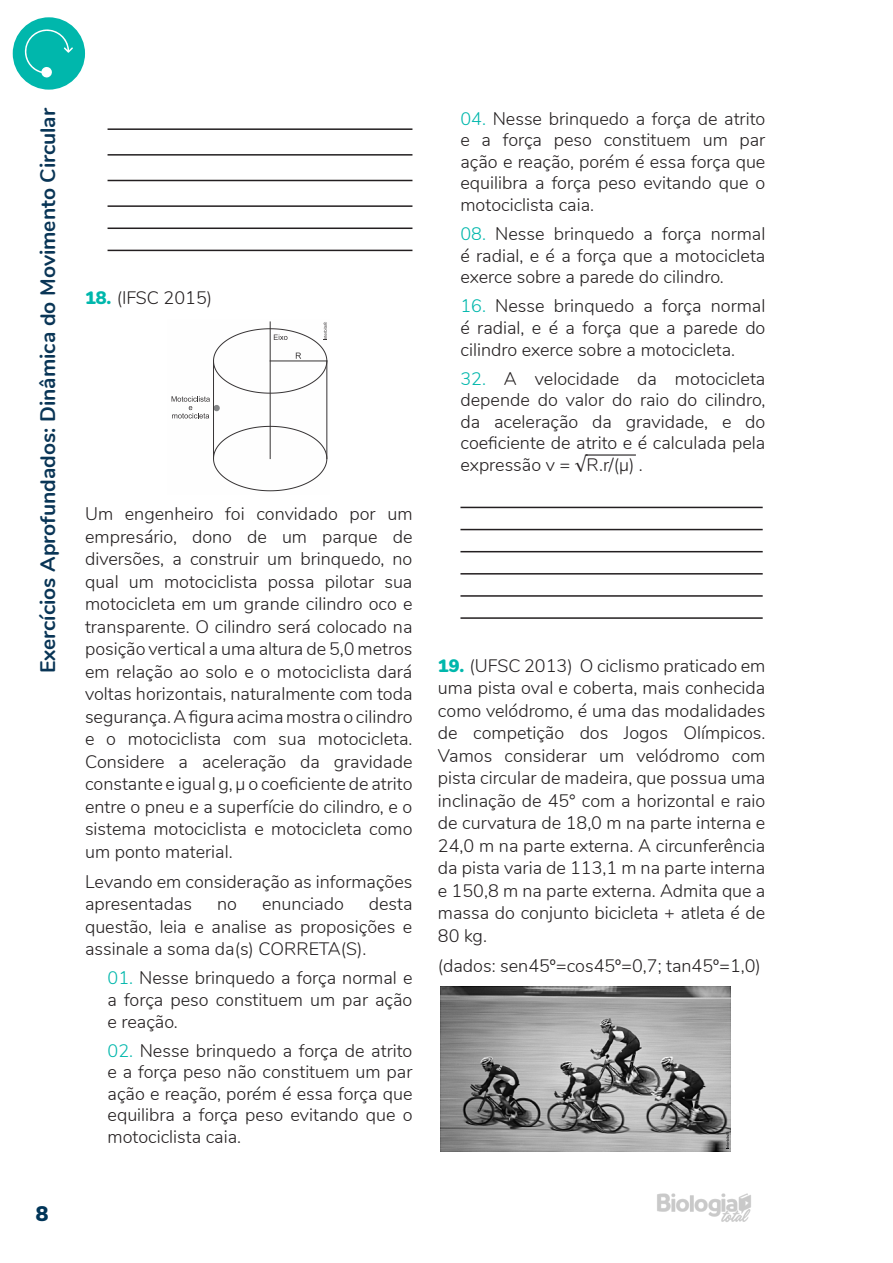
<style>
.page{position:relative;width:893px;height:1263px;background:#fff}
.page>*{position:absolute;margin:0;border:0;box-sizing:border-box;transform-origin:0 0}
.t1{font:700 21px "Nunito";color:#093556}
.t2{font:900 21px "Nunito";color:#003558}
.Questão{font:300 18px/22.5px "Nunito";color:#231f20;text-align:justify}
.Alternativas{font:300 18px/21.6px "Nunito";color:#231f20;text-align:justify}
.s1{font-weight:900;color:#00b7ac}
.s2{color:#00b7ac}
.s3{font-family:"Cambria Math";font-weight:400}
</style>
<div class="page">
<img style="left:657px;top:1193px;width:94px;height:29px">
<div style="left:13px;top:17px;width:72px;height:73px;background:#00b7ac;border-radius:50%"></div>
<svg style="left:24px;top:29px;width:49px;height:49px"></svg>
<hr style="left:108px;top:128px;width:304px;height:2px;background:#231f20">
<hr style="left:108px;top:154px;width:304px;height:2px;background:#231f20">
<hr style="left:108px;top:180px;width:304px;height:1px;background:#231f20">
<hr style="left:108px;top:205px;width:304px;height:2px;background:#231f20">
<hr style="left:108px;top:227px;width:304px;height:2px;background:#231f20">
<hr style="left:108px;top:250px;width:304px;height:1px;background:#231f20">
<svg style="left:213px;top:426px;width:115px;height:66px"></svg>
<hr style="left:213px;top:361px;width:1px;height:98px;background:#373435">
<hr style="left:326px;top:361px;width:1px;height:98px;background:#373435">
<hr style="left:270px;top:322px;width:1px;height:137px;background:#373435">
<svg style="left:172px;top:322px;width:156px;height:96px"></svg>
<hr style="left:460px;top:507px;width:303px;height:1px;background:#231f20">
<hr style="left:460px;top:529px;width:303px;height:1px;background:#231f20">
<hr style="left:460px;top:551px;width:303px;height:1px;background:#231f20">
<hr style="left:460px;top:573px;width:303px;height:1px;background:#231f20">
<hr style="left:460px;top:595px;width:303px;height:2px;background:#231f20">
<hr style="left:460px;top:617px;width:303px;height:2px;background:#231f20">
<svg style="left:440px;top:986px;width:291px;height:1px"></svg>
<img style="left:440px;top:987px;width:291px;height:165px">
<svg style="left:726px;top:1132px;width:3px;height:17px"></svg>
<hr style="left:586px;top:454px;width:50px;height:2px;background:#231f20">
<p class="t1" style="left:32px;top:673px;width:567px;rotate:-90deg">Exercícios Aprofundados: Dinâmica do Movimento Circular</p>
<p class="t2" style="left:36px;top:1198px;width:14px">8</p>
<p class="Questão" style="left:85px;top:286px;width:129px"><span class="s1">18.</span> (IFSC 2015)</p>
<p class="Questão" style="left:85px;top:502px;width:329px">Um engenheiro foi convidado por um empresário, dono de um parque de diversões, a construir um brinquedo, no qual um motociclista possa pilotar sua motocicleta em um grande cilindro oco e transparente. O cilindro será colocado na posição vertical a uma altura de 5,0 metros em relação ao solo e o motociclista dará voltas horizontais, naturalmente com toda segurança. A figura acima mostra o cilindro e o motociclista com sua motocicleta.<br>Considere a aceleração da gravidade constante e igual g, μ o coeficiente de atrito entre o pneu e a superfície do cilindro, e o sistema motociclista e motocicleta como um ponto material.</p>
<p class="Questão" style="left:85px;top:869px;width:329px">Levando em consideração as informações apresentadas</p>
<p class="Questão" style="left:85px;top:892px;width:329px;text-indent:284px">desta questão, leia e analise as proposições e assinale a soma da(s) CORRETA(S).</p>
<p class="Alternativas" style="left:108px;top:966px;width:306px"><span class="s2">01.</span> Nesse brinquedo a força normal e a força peso constituem um par ação e reação.</p>
<p class="Alternativas" style="left:108px;top:1038px;width:306px"><span class="s2">02.</span> Nesse brinquedo a força de atrito e a força peso não constituem um par ação e reação, porém é essa força que equilibra a força peso evitando que o motociclista caia.</p>
<p class="Questão" style="left:217px;top:892px;width:21px">no</p>
<p class="Questão" style="left:262px;top:892px;width:83px">enunciado</p>
<p class="Alternativas" style="left:460px;top:106px;width:306px"><span class="s2">04.</span> Nesse brinquedo a força de atrito e a força peso constituem um par ação e reação, porém é essa força que equilibra a força peso evitando que o motociclista caia.</p>
<p class="Alternativas" style="left:460px;top:222px;width:306px"><span class="s2">08.</span> Nesse brinquedo a força normal é radial, e é a força que a motocicleta exerce sobre a parede do cilindro.</p>
<p class="Alternativas" style="left:460px;top:294px;width:306px"><span class="s2">16.</span> Nesse brinquedo a força normal é radial, e é a força que a parede do cilindro exerce sobre a motocicleta.</p>
<p class="Alternativas" style="left:460px;top:367px;width:306px"><span class="s2">32.</span> A velocidade da motocicleta depende do valor do raio do cilindro, da aceleração da gravidade, e do coeficiente de atrito e é calculada pela expressão v = <span class="s3">√</span>R.r/(μ) .</p>
<p class="Questão" style="left:438px;top:653px;width:329px"><span class="s1">19.</span> (UFSC 2013) O ciclismo praticado em uma pista oval e coberta, mais conhecida como velódromo, é uma das modalidades de competição dos Jogos Olímpicos.<br>Vamos considerar um velódromo com pista circular de madeira, que possua uma inclinação de 45° com a horizontal e raio de curvatura de 18,0 m na parte interna e 24,0 m na parte externa. A circunferência da pista varia de 113,1 m na parte interna e 150,8 m na parte externa. Admita que a massa do conjunto bicicleta + atleta é de 80 kg.</p>
<p class="Questão" style="left:438px;top:953px;width:324px">(dados: sen45º=cos45º=0,7; tan45º=1,0)</p>
</div>
